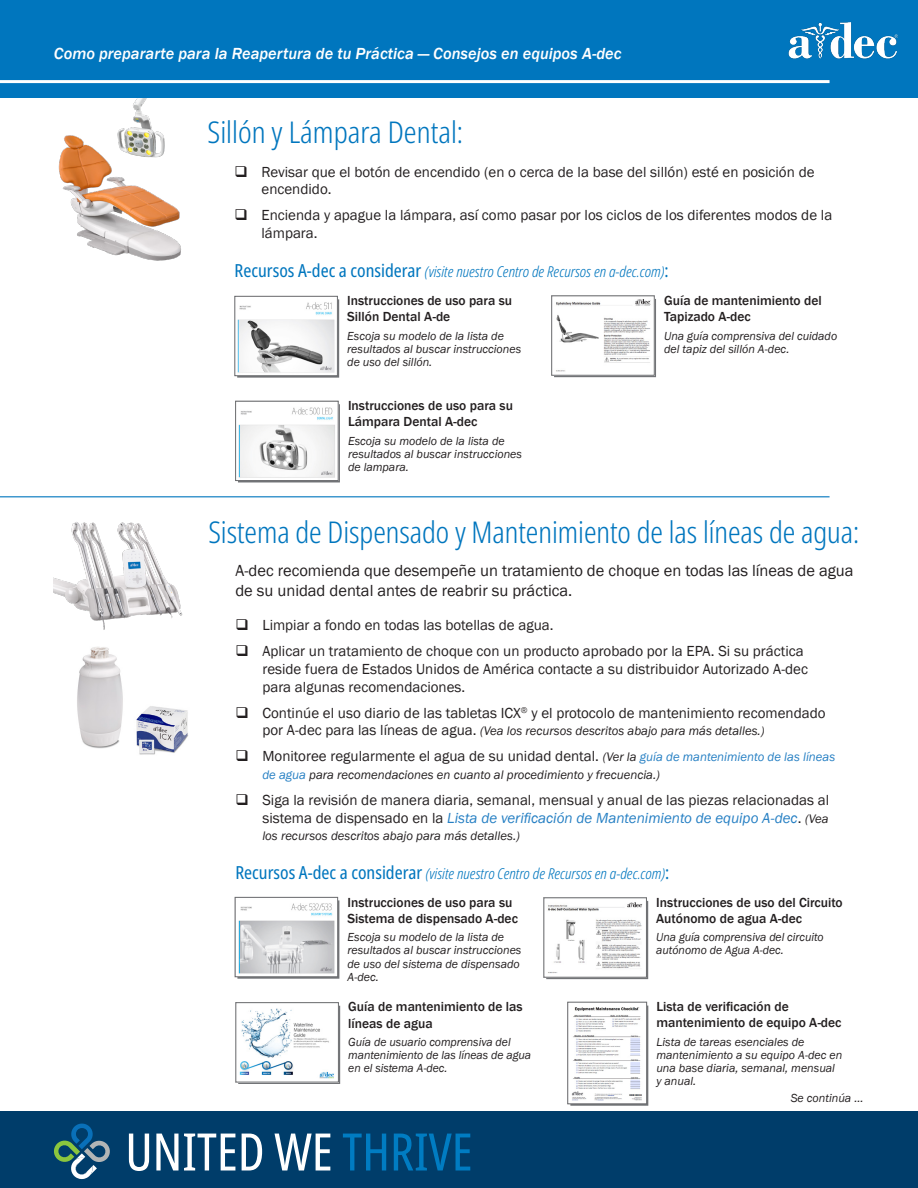
<style>
.page{position:relative;width:918px;height:1188px;background:#fff}
.page>*{position:absolute;margin:0;border:0;box-sizing:border-box;transform-origin:0 0}
.t1{font:extra-condensed 51.75px "Noto Sans";color:#fff}
.t2{font:300 condensed 30px "Noto Sans Display";color:#0076be}
.t3{font:16.5px/19.8px "Franklin Gothic";color:#231f20}
.t4{font:italic 500 16.5px "Franklin Gothic";color:#fff}
.t5{font:15px/17.7px "Franklin Gothic";color:#231f20}
.t6{font:italic 300 condensed 15px "Noto Sans Display";color:#0076be}
.t7{font:500 13.5px/16.2px "Franklin Gothic";color:#231f20}
.t8{font:italic 12.75px "Franklin Gothic";color:#231f20}
.t9{font:italic 12px/13.2px "Franklin Gothic";color:#231f20}
.s1{font-weight:400;font-style:normal;font-size:18px}
.s2{font-style:normal;font-size:15px}
.s3{font-style:italic;font-size:12.75px}
.s4{font-style:italic;font-size:12.75px;color:#257fc3}
.s5{color:#257fc3}
.s6{font-style:italic;color:#257fc3}
.s7{color:#007cc2}
</style>
<div class="page">
<div style="left:0;top:0;width:918px;height:98px;background:#0076be"></div>
<img style="left:788px;top:22px;width:110px;height:37px">
<hr style="left:0;top:80px;width:829px;height:3px;background:#fff">
<div style="left:0;top:1111px;width:918px;height:77px;background:#003d6a"></div>
<svg style="left:54px;top:1123px;width:56px;height:57px"></svg>
<hr style="left:0;top:496px;width:829px;height:1px;background:#0076be">
<img style="left:58px;top:135px;width:123px;height:126px">
<img style="left:115px;top:98px;width:54px;height:62px">
<div style="left:237px;top:299px;width:102px;height:79px;border:8px solid #727477"></div>
<img style="left:237px;top:299px;width:99px;height:75px">
<div style="left:235px;top:296px;width:103px;height:80px;border:1px solid #6c6d70"></div>
<div style="left:554px;top:299px;width:102px;height:78px;border:8px solid #727477"></div>
<img style="left:554px;top:299px;width:98px;height:74px">
<div style="left:238px;top:404px;width:102px;height:78px;border:8px solid #727477"></div>
<img style="left:238px;top:404px;width:98px;height:75px">
<div style="left:235px;top:401px;width:103px;height:80px;border:1px solid #6c6d70"></div>
<img style="left:54px;top:522px;width:129px;height:108px">
<img style="left:77px;top:647px;width:46px;height:102px">
<img style="left:136px;top:706px;width:53px;height:49px">
<div style="left:546px;top:901px;width:102px;height:78px;border:8px solid #727477"></div>
<img style="left:546px;top:901px;width:99px;height:74px">
<div style="left:237px;top:900px;width:102px;height:79px;border:8px solid #727477"></div>
<img style="left:237px;top:900px;width:99px;height:75px">
<div style="left:235px;top:897px;width:103px;height:80px;border:1px solid #6c6d70"></div>
<div style="left:238px;top:1006px;width:102px;height:78px;border:8px solid #727477"></div>
<img style="left:238px;top:1006px;width:99px;height:74px">
<div style="left:236px;top:1002px;width:103px;height:80px;border:1px solid #6c6d70"></div>
<div style="left:570px;top:1005px;width:78px;height:101px;border:8px solid #727477"></div>
<img style="left:570px;top:1005px;width:75px;height:97px">
<div style="left:567px;top:1002px;width:80px;height:102px;border:1px solid #6c6d70"></div>
<p class="t4" style="left:54px;top:43px;width:569px">Como prepararte para la Reapertura de tu Práctica — Consejos en equipos A-dec</p>
<h2 class="t2" style="left:208px;top:111px;width:257px">Sillón y Lámpara Dental:</h2>
<p class="t5" style="left:262px;top:163px;width:554px">Revisar que el botón de encendido (en o cerca de la base del sillón) esté en posición de encendido.</p>
<p class="t5" style="left:262px;top:207px;width:572px">Encienda y apague la lámpara, así como pasar por los ciclos de los diferentes modos de la lámpara.</p>
<p class="t6" style="left:235px;top:261px;width:435px"><span class="s1">Recursos A-dec a considerar</span> (visite nuestro Centro de Recursos en a-dec.com)<span class="s1">:</span></p>
<p class="t7" style="left:347px;top:293px;width:166px">Instrucciones de uso para su<br>Sillón Dental A-de</p>
<p class="t9" style="left:347px;top:329px;width:175px">Escoja su modelo de la lista de resultados al buscar instrucciones de uso del sillón.</p>
<p class="t7" style="left:664px;top:293px;width:159px">Guía de mantenimiento del<br>Tapizado A-dec</p>
<p class="t9" style="left:664px;top:329px;width:175px">Una guía comprensiva del cuidado del tapiz del sillón A-dec.</p>
<p class="t7" style="left:348px;top:397px;width:166px">Instrucciones de uso para su<br>Lámpara Dental A-dec</p>
<p class="t9" style="left:348px;top:434px;width:175px">Escoja su modelo de la lista de resultados al buscar instrucciones de lampara.</p>
<h2 class="t2" style="left:208px;top:511px;width:652px">Sistema de Dispensado y Mantenimiento de las líneas de agua:</h2>
<p class="t3" style="left:235px;top:561px;width:619px">A-dec recomienda que desempeñe un tratamiento de choque en todas las líneas de agua de su unidad dental antes de reabrir su práctica.</p>
<p class="t5" style="left:262px;top:612px;width:543px;line-height:26.1px">Limpiar a fondo en todas las botellas de agua.<br>Aplicar un tratamiento de choque con un producto aprobado por la EPA. Si su práctica</p>
<p class="t5" style="left:262px;top:660px;width:547px">reside fuera de Estados Unidos de América contacte a su distribuidor Autorizado A-dec para algunas recomendaciones.</p>
<p class="t5" style="left:262px;top:704px;width:565px">Continúe el uso diario de las tabletas ICX<sup>®</sup> y el protocolo de mantenimiento recomendado</p>
<p class="t8" style="left:262px;top:723px;width:504px"><span class="s2">por A-dec para las líneas de agua.</span> (Vea los recursos descritos abajo para más detalles.)</p>
<p class="t5" style="left:262px;top:748px;width:574px">Monitoree regularmente el agua de su unidad dental. <span class="s3">(Ver la</span> <span class="s4">guía de mantenimiento de las líneas</span></p>
<p class="t8" style="left:262px;top:767px;width:399px"><span class="s5">de agua</span> para recomendaciones en cuanto al procedimiento y frecuencia.)</p>
<p class="t5" style="left:262px;top:791px;width:568px">Siga la revisión de manera diaria, semanal, mensual y anual de las piezas relacionadas al sistema de dispensado en la <span class="s6">Lista de verificación de Mantenimiento de equipo A-dec</span>. <span class="s3">(Vea</span></p>
<p class="t8" style="left:262px;top:828px;width:259px">los recursos descritos abajo para más detalles.)</p>
<p class="t6" style="left:235px;top:863px;width:435px"><span class="s1">Recursos A-dec a considerar</span> (visite nuestro Centro de Recursos en a-dec.com)<span class="s1">:</span></p>
<p class="t7" style="left:656px;top:894px;width:188px">Instrucciones de uso del Circuito<br>Autónomo de agua A-dec</p>
<p class="t9" style="left:656px;top:931px;width:169px">Una guía comprensiva del circuito autónomo de Agua A-dec.</p>
<p class="t7" style="left:347px;top:894px;width:172px">Instrucciones de uso para su<br>Sistema de dispensado A-dec</p>
<p class="t9" style="left:347px;top:931px;width:175px">Escoja su modelo de la lista de resultados al buscar instrucciones de uso del sistema de dispensado<br>A-dec.</p>
<p class="t7" style="left:348px;top:999px;width:176px">Guía de mantenimiento de las líneas de agua</p>
<p class="t9" style="left:348px;top:1036px;width:184px">Guía de usuario comprensiva del mantenimiento de las líneas de agua en el sistema A-dec.</p>
<p class="t7" style="left:656px;top:999px;width:187px">Lista de verificación de mantenimiento de equipo A-dec</p>
<p class="t9" style="left:656px;top:1035px;width:187px">Lista de tareas esenciales de mantenimiento a su equipo A-dec en una base diaria, semanal, mensual y anual.</p>
<h1 class="t1" style="left:125px;top:1115px;width:349px">UNITED WE <span class="s7">THRIVE</span></h1>
<p class="t9" style="left:791px;top:1091px;width:74px">Se continúa ...</p>
</div>
